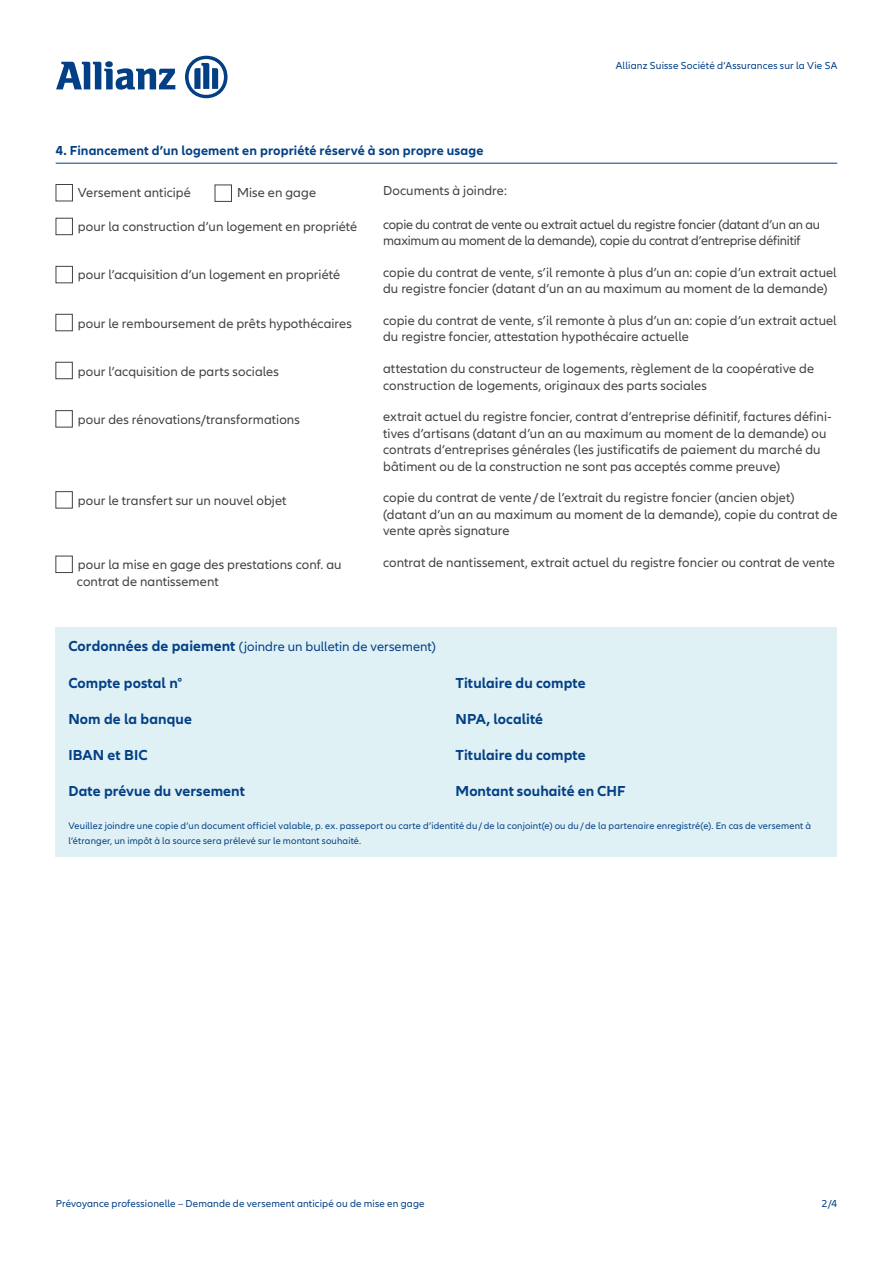
<style>
.page{position:relative;width:893px;height:1263px;background:#fff}
.page>*{position:absolute;margin:0;border:0;box-sizing:border-box;transform-origin:0 0}
.t1{font:700 15px "Allianz Neo";letter-spacing:.005em;color:#033f85}
._03_Copy_10_19{font:13.5px/16.5px "Allianz Neo";letter-spacing:.005em;color:#424241}
._03_Copy_10_19-2{font:13.5px/16.5px "Allianz Neo";letter-spacing:-.015em;color:#424241}
._02_Untertitel{font:700 13.5px "Allianz Neo";letter-spacing:.01em;color:#033f85}
.t2{font:13.5px "Allianz Neo";letter-spacing:.005em;color:#033f85}
.t3{font:10.5px "Allianz Neo";letter-spacing:.015em;color:#033f85}
.t4{font:9.75px/15px "Allianz Neo";letter-spacing:.015em;color:#033f85}
.s1{font-weight:700;font-size:15px}
</style>
<div class="page">
<svg style="left:56px;top:61px;width:119px;height:29px"></svg>
<svg style="left:185px;top:56px;width:43px;height:42px"></svg>
<hr style="left:56px;top:163px;width:781px;height:1px;background:#033f85">
<div style="left:56px;top:627px;width:781px;height:229px;background:#e0f1f5"></div>
<div style="left:56px;top:184px;width:17px;height:17px;border:1px solid #424241"></div>
<div style="left:56px;top:266px;width:17px;height:17px;border:1px solid #424241"></div>
<div style="left:215px;top:185px;width:17px;height:17px;border:1px solid #424241"></div>
<div style="left:56px;top:218px;width:17px;height:17px;border:1px solid #424241"></div>
<div style="left:56px;top:314px;width:17px;height:17px;border:1px solid #424241"></div>
<div style="left:56px;top:362px;width:17px;height:17px;border:1px solid #424241"></div>
<div style="left:56px;top:410px;width:17px;height:17px;border:1px solid #424241"></div>
<div style="left:56px;top:491px;width:17px;height:17px;border:1px solid #424241"></div>
<div style="left:56px;top:556px;width:17px;height:17px;border:1px solid #424241"></div>
<p class="t3" style="left:616px;top:59px;width:223px">Allianz Suisse Société d’Assurances sur la Vie SA</p>
<p class="_02_Untertitel" style="left:56px;top:143px;width:429px">4. Financement d’un logement en propriété réservé à son propre usage</p>
<p class="_03_Copy_10_19" style="left:78px;top:185px;width:115px">Versement anticipé</p>
<p class="_03_Copy_10_19" style="left:237px;top:185px;width:80px">Mise en gage</p>
<p class="_03_Copy_10_19" style="left:383px;top:182px;width:125px">Documents à joindre:</p>
<p class="_03_Copy_10_19" style="left:78px;top:219px;width:281px">pour la construction d’un logement en propriété</p>
<p class="_03_Copy_10_19-2" style="left:383px;top:216px;width:438px">copie du contrat de vente ou extrait actuel du registre foncier (datant d’un an au maximum au moment de la demande), copie du contrat d’entreprise définitif</p>
<p class="_03_Copy_10_19" style="left:78px;top:267px;width:264px">pour l’acquisition d’un logement en propriété</p>
<p class="_03_Copy_10_19" style="left:383px;top:264px;width:455px">copie du contrat de vente, s’il remonte à plus d’un an: copie d’un extrait actuel du registre foncier (datant d’un an au maximum au moment de la demande)</p>
<p class="_03_Copy_10_19" style="left:78px;top:315px;width:275px">pour le remboursement de prêts hypothécaires</p>
<p class="_03_Copy_10_19" style="left:383px;top:313px;width:455px">copie du contrat de vente, s’il remonte à plus d’un an: copie d’un extrait actuel du registre foncier, attestation hypothécaire actuelle</p>
<p class="_03_Copy_10_19" style="left:78px;top:363px;width:203px">pour l’acquisition de parts sociales</p>
<p class="_03_Copy_10_19" style="left:383px;top:361px;width:433px">attestation du constructeur de logements, règlement de la coopérative de construction de logements, originaux des parts sociales</p>
<p class="_03_Copy_10_19" style="left:78px;top:411px;width:223px">pour des rénovations/transformations</p>
<p class="_03_Copy_10_19" style="left:383px;top:409px;width:450px">extrait actuel du registre foncier, contrat d’entreprise définitif, factures défini&shy;tives d’artisans (datant d’un an au maximum au moment de la demande) ou contrats d’entreprises générales (les justificatifs de paiement du marché du bâtiment ou de la construction ne sont pas acceptés comme preuve)</p>
<p class="_03_Copy_10_19" style="left:78px;top:492px;width:210px">pour le transfert sur un nouvel objet</p>
<p class="_03_Copy_10_19" style="left:383px;top:490px;width:456px">copie du contrat de vente/de l’extrait du registre foncier (ancien objet) (datant d’un an au maximum au moment de la demande), copie du contrat de vente après signature</p>
<p class="_03_Copy_10_19" style="left:77px;top:557px;width:266px">pour la mise en gage des prestations conf. au contrat de nantissement</p>
<p class="_03_Copy_10_19" style="left:383px;top:554px;width:453px">contrat de nantissement, extrait actuel du registre foncier ou contrat de vente</p>
<p class="t2" style="left:68px;top:639px;width:369px"><span class="s1">Cordonnées de paiement</span> (joindre un bulletin de versement)</p>
<p class="t1" style="left:68px;top:674px;width:115px">Compte postal n°</p>
<p class="t1" style="left:455px;top:674px;width:132px">Titulaire du compte</p>
<p class="t1" style="left:68px;top:710px;width:125px">Nom de la banque</p>
<p class="t1" style="left:455px;top:710px;width:89px">NPA, localité</p>
<p class="t1" style="left:68px;top:746px;width:81px">IBAN et BIC</p>
<p class="t1" style="left:455px;top:746px;width:132px">Titulaire du compte</p>
<p class="t1" style="left:68px;top:782px;width:178px">Date prévue du versement</p>
<p class="t1" style="left:455px;top:782px;width:172px">Montant souhaité en CHF</p>
<p class="t4" style="left:68px;top:818px;width:744px">Veuillez joindre une copie d’un document officiel valable, p. ex. passeport ou carte d’identité du/de la conjoint(e) ou du/de la partenaire enregistré(e). En cas de versement à l’étranger, un impôt à la source sera prélevé sur le montant souhaité.</p>
<p class="t3" style="left:56px;top:1198px;width:370px">Prévoyance professionelle – Demande de versement anticipé ou de mise en gage</p>
<p class="t3" style="left:822px;top:1198px;width:17px">2/4</p>
</div>
